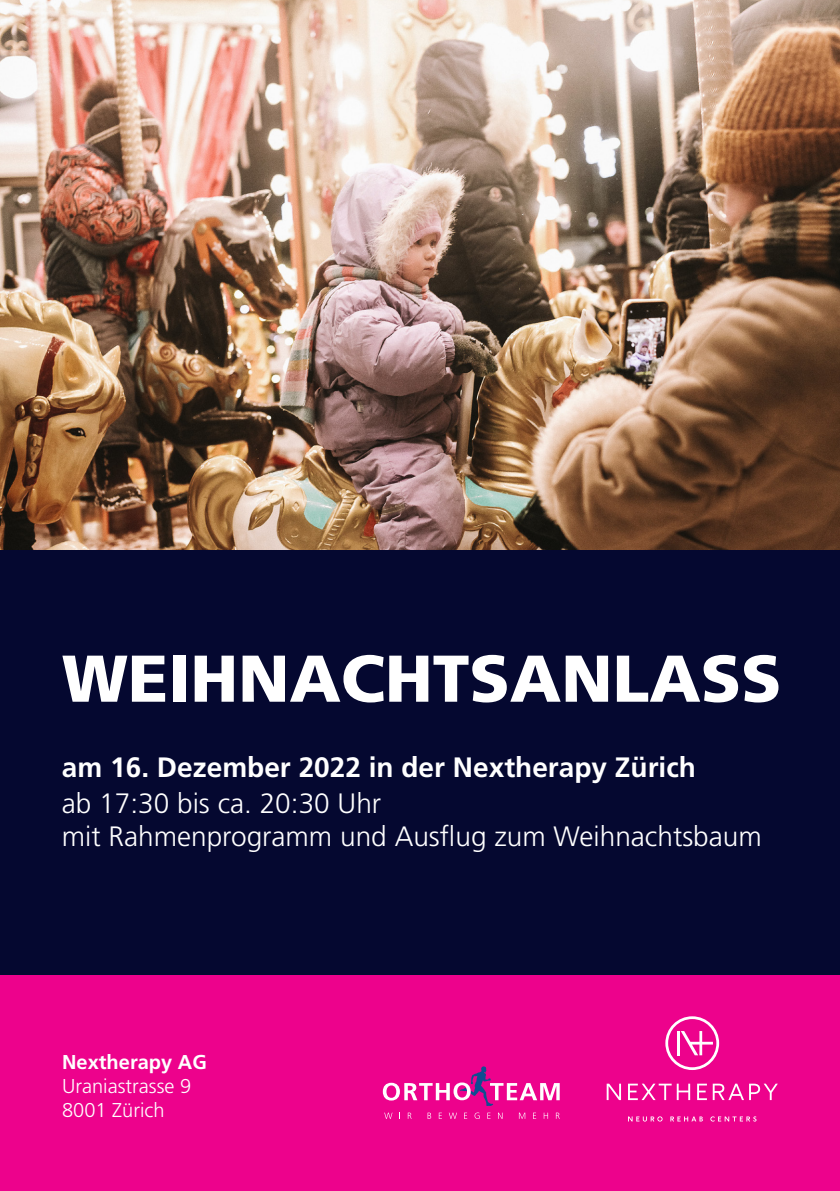
<style>
.page{position:relative;width:840px;height:1191px;background:#fff}
.page>*{position:absolute;margin:0;border:0;box-sizing:border-box;transform-origin:0 0}
.t1{font:900 66px "Frutiger LT Std";color:#fff}
.t2{font:300 28px/33.6px "Frutiger LT Std";color:#fff}
.t3{font:700 28px "Frutiger LT Std";color:#fff}
.t4{font:300 20px/24px "Frutiger LT Std";color:#fff}
.t5{font:700 20px "Frutiger LT Std";color:#fff}
</style>
<div class="page">
<img style="left:0;top:0;width:839px;height:550px">
<div style="left:0;top:550px;width:839px;height:495px;background:#050830"></div>
<div style="left:0;top:975px;width:839px;height:216px;background:#ed028c"></div>
<svg style="left:665px;top:1016px;width:53px;height:54px"></svg>
<svg style="left:697px;top:1083px;width:9px;height:17px"></svg>
<svg style="left:628px;top:1083px;width:61px;height:17px"></svg>
<svg style="left:606px;top:1083px;width:14px;height:17px"></svg>
<svg style="left:712px;top:1083px;width:65px;height:17px"></svg>
<svg style="left:628px;top:1116px;width:34px;height:5px"></svg>
<svg style="left:670px;top:1116px;width:32px;height:5px"></svg>
<svg style="left:710px;top:1116px;width:46px;height:5px"></svg>
<svg style="left:382px;top:1066px;width:177px;height:40px"></svg>
<svg style="left:407px;top:1112px;width:4px;height:6px"></svg>
<svg style="left:427px;top:1112px;width:4px;height:6px"></svg>
<svg style="left:384px;top:1112px;width:8px;height:6px"></svg>
<svg style="left:438px;top:1112px;width:3px;height:6px"></svg>
<svg style="left:518px;top:1112px;width:7px;height:6px"></svg>
<svg style="left:543px;top:1112px;width:4px;height:6px"></svg>
<svg style="left:555px;top:1112px;width:4px;height:6px"></svg>
<svg style="left:533px;top:1112px;width:3px;height:6px"></svg>
<svg style="left:448px;top:1112px;width:9px;height:6px"></svg>
<svg style="left:498px;top:1112px;width:4px;height:6px"></svg>
<svg style="left:464px;top:1112px;width:3px;height:6px"></svg>
<svg style="left:474px;top:1112px;width:5px;height:7px"></svg>
<svg style="left:487px;top:1112px;width:3px;height:6px"></svg>
<h1 class="t1" style="left:62px;top:639px;width:720px">WEIHNACHTSANLASS</h1>
<p class="t3" style="left:62px;top:750px;width:635px">am 16. Dezember 2022 in der Nextherapy Zürich</p>
<p class="t2" style="left:62px;top:786px;width:701px">ab 17:30 bis ca. 20:30 Uhr<br>mit Rahmenprogramm und Ausflug zum Weihnachtsbaum</p>
<p class="t5" style="left:62px;top:1050px;width:146px">Nextherapy AG</p>
<p class="t4" style="left:62px;top:1074px;width:130px">Uraniastrasse 9<br>8001 Zürich</p>
</div>
